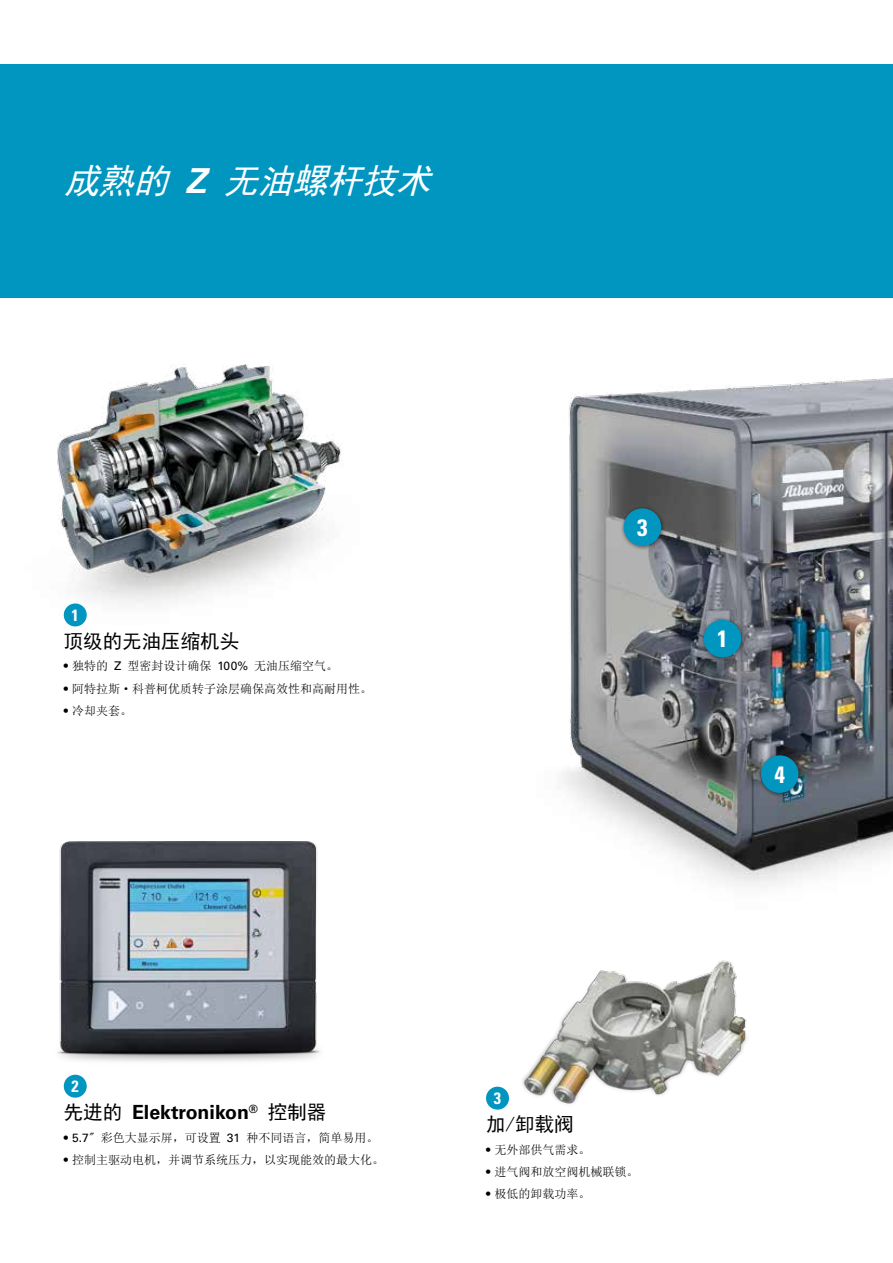
<style>
.page{position:relative;width:893px;height:1263px;background:#fff}
.page>*{position:absolute;margin:0;border:0;box-sizing:border-box;transform-origin:0 0}
.t1{font:italic 34.5px "Sim Hei";color:#fff}
.t2{font:700 condensed 23.55px "Univers LT Std";color:#fff}
.t3{font:700 19.5px "Univers LT Std";color:#000}
.t4{font:19.5px "Sim Hei";color:#000}
.t5{font:700 condensed 16.35px "Univers LT Std";color:#fff}
.t6{font:12px "Sim Sun";color:#000}
.s1{font-family:"Univers LT Std";font-weight:700}
.s2{font-family:"Univers LT Std"}
.s3{font-family:"Sim Hei";font-weight:400}
</style>
<div class="page">
<div style="left:0;top:64px;width:893px;height:234px;background:#0096c0"></div>
<img style="left:57px;top:365px;width:286px;height:260px">
<img style="left:57px;top:842px;width:264px;height:220px">
<img style="left:522px;top:971px;width:225px;height:133px">
<img style="left:562px;top:378px;width:331px;height:593px">
<div style="left:757px;top:752px;width:46px;height:45px;background:#000;opacity:.5"></div>
<div style="left:761px;top:755px;width:37px;height:38px;background:#0096c0;border-radius:50%"></div>
<div style="left:700px;top:616px;width:45px;height:46px;background:#000;opacity:.5"></div>
<div style="left:704px;top:620px;width:37px;height:37px;background:#0096c0;border-radius:50%"></div>
<div style="left:620px;top:505px;width:45px;height:45px;background:#000;opacity:.5"></div>
<div style="left:624px;top:508px;width:37px;height:38px;background:#0096c0;border-radius:50%"></div>
<div style="left:64px;top:603px;width:23px;height:23px;background:#0096c0;border-radius:50%"></div>
<div style="left:64px;top:1075px;width:23px;height:23px;background:#0096c0;border-radius:50%"></div>
<div style="left:486px;top:1087px;width:23px;height:22px;background:#0096c0;border-radius:50%"></div>
<h1 class="t1" style="left:64px;top:164px;width:377px">成熟的 <span class="s1">Z</span> 无油螺杆技术</h1>
<h3 class="t5" style="left:72px;top:605px;width:9px">1</h3>
<h3 class="t4" style="left:64px;top:631px;width:177px">顶级的无油压缩机头</h3>
<p class="t6" style="left:64px;top:660px;width:276px"><span class="s2">•</span> 独特的 <span class="s2">Z</span> 型密封设计确保 <span class="s2">100%</span> 无油压缩空气。</p>
<p class="t6" style="left:64px;top:682px;width:310px"><span class="s2">•</span> 阿特拉斯·科普柯优质转子涂层确保高效性和高耐用性。</p>
<p class="t6" style="left:64px;top:705px;width:70px"><span class="s2">•</span> 冷却夹套。</p>
<h2 class="t2" style="left:637px;top:513px;width:12px">3</h2>
<h2 class="t2" style="left:717px;top:624px;width:12px">1</h2>
<h2 class="t2" style="left:774px;top:760px;width:12px">4</h2>
<h3 class="t5" style="left:72px;top:1076px;width:9px">2</h3>
<h3 class="t3" style="left:64px;top:1101px;width:264px"><span class="s3">先进的</span> Elektronikon<sup>®</sup> <span class="s3">控制器</span></h3>
<p class="t6" style="left:64px;top:1131px;width:316px"><span class="s2">• 5.7</span>" 彩色大显示屏，可设置 <span class="s2">31</span> 种不同语言，简单易用。</p>
<p class="t6" style="left:64px;top:1153px;width:322px"><span class="s2">•</span> 控制主驱动电机，并调节系统压力，以实现能效的最大化。</p>
<h3 class="t5" style="left:494px;top:1088px;width:9px">3</h3>
<h3 class="t4" style="left:486px;top:1114px;width:89px">加/卸载阀</h3>
<p class="t6" style="left:486px;top:1143px;width:106px"><span class="s2">•</span> 无外部供气需求。</p>
<p class="t6" style="left:486px;top:1165px;width:154px"><span class="s2">•</span> 进气阀和放空阀机械联锁。</p>
<p class="t6" style="left:486px;top:1188px;width:106px"><span class="s2">•</span> 极低的卸载功率。</p>
</div>
